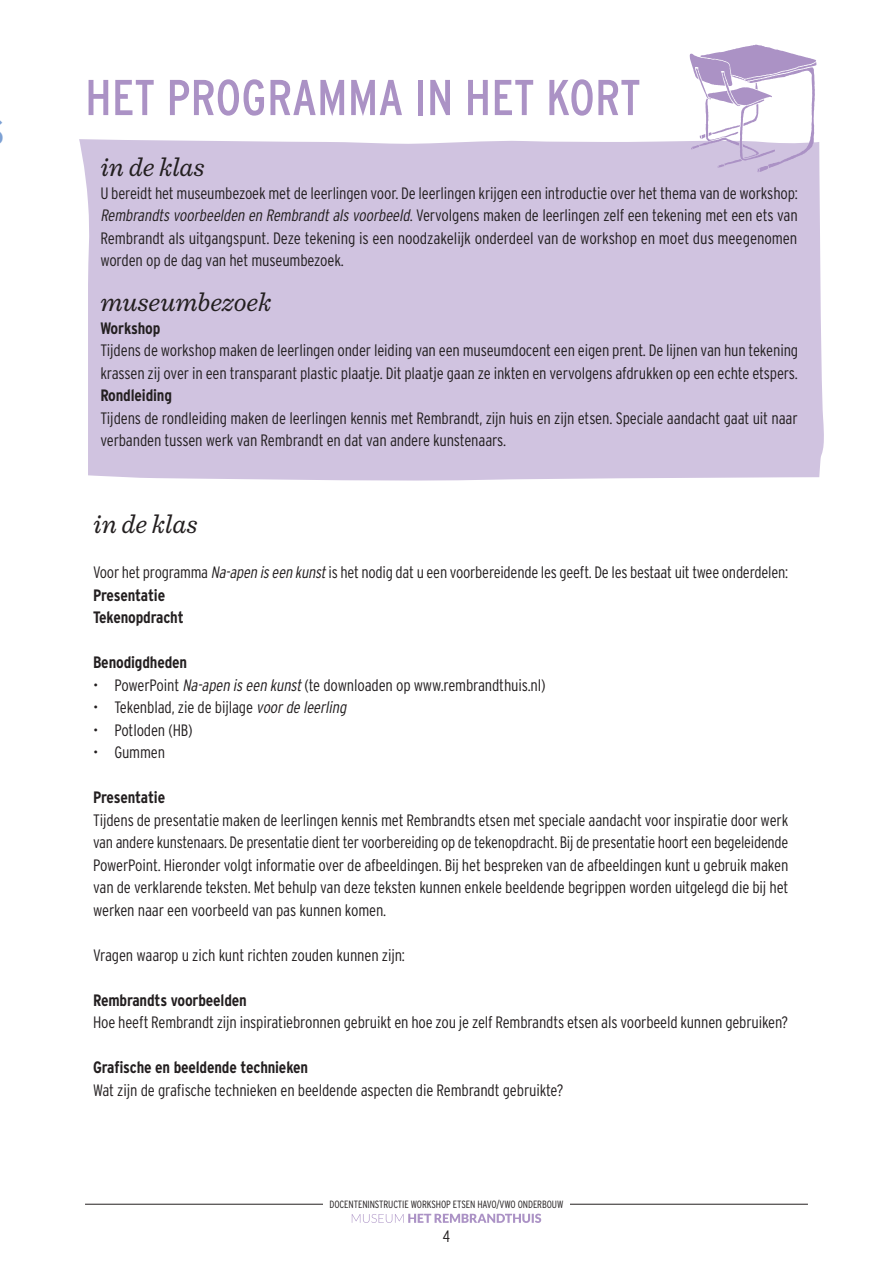
<style>
.page{position:relative;width:893px;height:1263px;background:#fff}
.page>*{position:absolute;margin:0;border:0;box-sizing:border-box;transform-origin:0 0}
.kop-groen{font:condensed 50.25px "Interstate";color:#ab92c5}
.platte_tekst{font:italic 27px "Sentinel";color:#231f20}
.platte_tekst-2{font:300 condensed 16.5px/22.5px "Interstate";letter-spacing:-.01em;color:#231f20;text-align:justify}
.platte_tekst-3{font:700 condensed 16.5px "Interstate";letter-spacing:-.01em;color:#231f20}
.t1{font:300 condensed 10.5px "Interstate";letter-spacing:-.01em;color:#231f20}
.s1{font-style:italic}
</style>
<div class="page">
<hr style="left:85px;top:1204px;width:723px;height:1px;background:#231f20">
<div style="left:323px;top:1199px;width:247px;height:54px;background:#fff"></div>
<svg style="left:352px;top:1213px;width:189px;height:10px"></svg>
<div style="left:79px;top:139px;width:745px;height:342px;background:#d0c3e0"></div>
<svg style="left:689px;top:45px;width:127px;height:127px"></svg>
<p class="kop-groen" style="left:85px;top:69px;width:557px">HET PROGRAMMA IN HET KORT</p>
<p class="platte_tekst" style="left:100px;top:147px;width:106px">in de klas</p>
<p class="platte_tekst-2" style="left:100px;top:181px;width:699px">U bereidt het museumbezoek met de leerlingen voor. De leerlingen krijgen een introductie over het thema van de workshop:<br><span class="s1">Rembrandtsvoorbeelden en Rembrandtalsvoorbeeld</span>. Vervolgens maken de leerlingen zelf een tekening met een ets van Rembrandt als uitgangspunt. Deze tekening is een noodzakelijk onderdeel van de workshop en moet dus meegenomen worden op de dag van het museumbezoek.</p>
<p class="platte_tekst" style="left:100px;top:282px;width:172px">museumbezoek</p>
<p class="platte_tekst-3" style="left:100px;top:319px;width:62px">Workshop</p>
<p class="platte_tekst-2" style="left:100px;top:339px;width:699px">Tijdens de workshop maken de leerlingen onder leiding van een museumdocent een eigen prent. De lijnen van hun tekening krassen zij over in een transparant plastic plaatje. Dit plaatje gaan ze inkten en vervolgens afdrukken op een echte etspers.</p>
<p class="platte_tekst-3" style="left:100px;top:386px;width:73px">Rondleiding</p>
<p class="platte_tekst-2" style="left:100px;top:406px;width:699px">Tijdens de rondleiding maken de leerlingen kennis met Rembrandt, zijn huis en zijn etsen. Speciale aandacht gaat uit naar verbanden tussen werk van Rembrandt en dat van andere kunstenaars.</p>
<p class="platte_tekst" style="left:93px;top:504px;width:106px">in de klas</p>
<p class="platte_tekst-2" style="left:93px;top:561px;width:696px">Voor het programma <span class="s1">Na-apen iseen kunst</span>is het nodig dat u een voorbereidende les geeft. De les bestaat uit twee onderdelen:</p>
<p class="platte_tekst-3" style="left:93px;top:586px;width:74px">Presentatie</p>
<p class="platte_tekst-3" style="left:93px;top:608px;width:92px">Tekenopdracht</p>
<p class="platte_tekst-3" style="left:93px;top:653px;width:96px">Benodigdheden</p>
<p class="platte_tekst-2" style="left:93px;top:674px;width:454px">• PowerPoint <span class="s1">Na-apen iseen kunst</span>(te downloaden op www.rembrandthuis.nl)</p>
<p class="platte_tekst-2" style="left:93px;top:696px;width:258px">• Tekenblad, zie de bijlage <span class="s1">voorde leerling</span></p>
<p class="platte_tekst-2" style="left:93px;top:719px;width:101px">• Potloden (HB)</p>
<p class="platte_tekst-2" style="left:93px;top:741px;width:74px">• Gummen</p>
<p class="platte_tekst-3" style="left:93px;top:788px;width:74px">Presentatie</p>
<p class="platte_tekst-2" style="left:93px;top:809px;width:697px">Tijdens de presentatie maken de leerlingen kennis met Rembrandts etsen met speciale aandacht voor inspiratie door werk van andere kunstenaars. De presentatie dient ter voorbereiding op de tekenopdracht. Bij de presentatie hoort een begeleidende PowerPoint. Hieronder volgt informatie over de afbeeldingen. Bij het bespreken van de afbeeldingen kunt u gebruik maken van de verklarende teksten. Met behulp van deze teksten kunnen enkele beeldende begrippen worden uitgelegd die bij het werken naar een voorbeeld van pas kunnen komen.</p>
<p class="platte_tekst-2" style="left:93px;top:944px;width:313px">Vragen waarop u zich kunt richten zouden kunnen zijn:</p>
<p class="platte_tekst-3" style="left:93px;top:991px;width:155px">Rembrandts voorbeelden</p>
<p class="platte_tekst-2" style="left:93px;top:1011px;width:697px">Hoe heeft Rembrandt zijn inspiratiebronnen gebruikt en hoe zou je zelf Rembrandts etsen als voorbeeld kunnen gebruiken?</p>
<p class="platte_tekst-3" style="left:93px;top:1058px;width:217px">Grafische en beeldende technieken</p>
<p class="platte_tekst-2" style="left:93px;top:1079px;width:472px">Wat zijn de grafische technieken en beeldende aspecten die Rembrandt gebruikte?</p>
<p class="t1" style="left:330px;top:1198px;width:235px">DOCENTENINSTRUCTIE WORKSHOP ETSEN HAVO/VWO ONDERBOUW</p>
<p class="platte_tekst-2" style="left:443px;top:1225px;width:9px">4</p>
</div>
